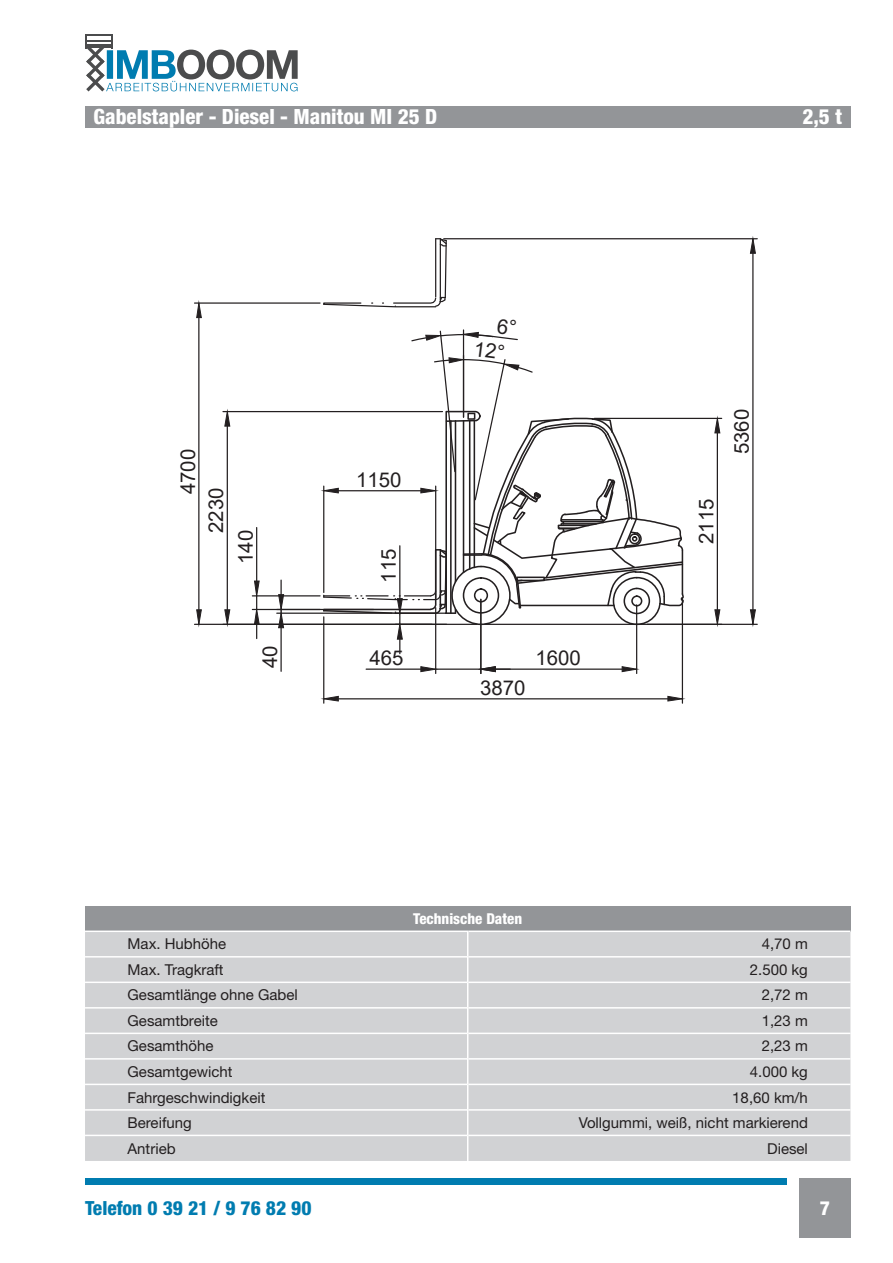
<style>
.page{position:relative;width:893px;height:1263px;background:#fff}
.page>*{position:absolute;margin:0;border:0;box-sizing:border-box;transform-origin:0 0}
.t1{font:800 condensed 21px "Helvetica Neue LT Pro";color:#fff}
.t2{font:20.4px/28.2px "Arial";color:#231f20}
.t3{font:800 condensed 19.5px "Helvetica Neue LT Pro";color:#007cb0}
.t4{font:800 condensed 19.5px "Helvetica Neue LT Pro";color:#fff}
.t5{font:15px "Helvetica Neue LT Pro";color:#231f20}
.t6{font:800 condensed 15px "Helvetica Neue LT Pro";color:#fff}
</style>
<div class="page">
<div style="left:799px;top:1178px;width:51px;height:59px;background:#939598"></div>
<div style="left:85px;top:106px;width:765px;height:22px;background:#939598"></div>
<hr style="left:252px;top:609px;width:68px;height:1px;background:#231f20">
<hr style="left:252px;top:595px;width:68px;height:1px;background:#231f20">
<hr style="left:256px;top:527px;width:1px;height:54px;background:#231f20">
<svg style="left:254px;top:580px;width:6px;height:58px"></svg>
<hr style="left:195px;top:624px;width:237px;height:1px;background:#231f20">
<hr style="left:195px;top:302px;width:125px;height:2px;background:#231f20">
<hr style="left:198px;top:318px;width:1px;height:292px;background:#231f20">
<svg style="left:196px;top:609px;width:6px;height:16px"></svg>
<svg style="left:196px;top:302px;width:6px;height:16px"></svg>
<hr style="left:223px;top:411px;width:219px;height:1px;background:#231f20">
<hr style="left:227px;top:426px;width:1px;height:184px;background:#231f20">
<svg style="left:224px;top:412px;width:7px;height:15px"></svg>
<svg style="left:224px;top:609px;width:7px;height:15px"></svg>
<hr style="left:444px;top:238px;width:313px;height:1px;background:#231f20">
<hr style="left:485px;top:624px;width:272px;height:1px;background:#231f20">
<hr style="left:752px;top:253px;width:1px;height:357px;background:#231f20">
<svg style="left:750px;top:238px;width:6px;height:16px"></svg>
<svg style="left:750px;top:609px;width:6px;height:16px"></svg>
<hr style="left:636px;top:605px;width:1px;height:68px;background:#231f20">
<hr style="left:495px;top:668px;width:127px;height:2px;background:#231f20">
<svg style="left:621px;top:666px;width:16px;height:6px"></svg>
<hr style="left:594px;top:418px;width:128px;height:1px;background:#231f20">
<hr style="left:717px;top:433px;width:1px;height:177px;background:#231f20">
<svg style="left:714px;top:609px;width:7px;height:15px"></svg>
<svg style="left:714px;top:419px;width:7px;height:15px"></svg>
<hr style="left:277px;top:613px;width:115px;height:1px;background:#231f20">
<hr style="left:277px;top:609px;width:97px;height:1px;background:#231f20">
<hr style="left:280px;top:628px;width:2px;height:43px;background:#231f20">
<svg style="left:278px;top:580px;width:6px;height:48px"></svg>
<svg style="left:323px;top:238px;width:125px;height:70px"></svg>
<hr style="left:480px;top:599px;width:1px;height:74px;background:#231f20">
<hr style="left:435px;top:608px;width:1px;height:65px;background:#231f20">
<hr style="left:366px;top:668px;width:55px;height:2px;background:#231f20">
<hr style="left:436px;top:668px;width:45px;height:2px;background:#231f20">
<svg style="left:480px;top:666px;width:30px;height:6px"></svg>
<svg style="left:420px;top:666px;width:16px;height:6px"></svg>
<hr style="left:323px;top:617px;width:1px;height:86px;background:#231f20">
<hr style="left:682px;top:598px;width:1px;height:105px;background:#231f20">
<hr style="left:338px;top:698px;width:330px;height:1px;background:#231f20">
<svg style="left:323px;top:696px;width:16px;height:6px"></svg>
<svg style="left:667px;top:696px;width:15px;height:6px"></svg>
<div style="left:85px;top:906px;width:765px;height:25px;background:#939598"></div>
<div style="left:85px;top:932px;width:765px;height:229px;background:#d1d2d4"></div>
<div style="left:85px;top:957px;width:765px;height:178px;background:#d1d2d4"></div>
<hr style="left:85px;top:956px;width:382px;height:1px;background:#fff">
<hr style="left:468px;top:956px;width:382px;height:1px;background:#fff">
<hr style="left:85px;top:981px;width:382px;height:2px;background:#fff">
<hr style="left:468px;top:981px;width:382px;height:2px;background:#fff">
<hr style="left:85px;top:1007px;width:382px;height:1px;background:#fff">
<hr style="left:468px;top:1007px;width:382px;height:1px;background:#fff">
<hr style="left:85px;top:1032px;width:382px;height:2px;background:#fff">
<hr style="left:468px;top:1032px;width:382px;height:2px;background:#fff">
<hr style="left:85px;top:1058px;width:382px;height:1px;background:#fff">
<hr style="left:468px;top:1058px;width:382px;height:1px;background:#fff">
<hr style="left:85px;top:1084px;width:382px;height:1px;background:#fff">
<hr style="left:85px;top:1109px;width:382px;height:2px;background:#fff">
<hr style="left:85px;top:1135px;width:382px;height:1px;background:#fff">
<hr style="left:468px;top:1109px;width:382px;height:2px;background:#fff">
<hr style="left:468px;top:1084px;width:382px;height:1px;background:#fff">
<hr style="left:468px;top:1135px;width:382px;height:1px;background:#fff">
<svg style="left:467px;top:930px;width:1px;height:231px"></svg>
<hr style="left:85px;top:930px;width:382px;height:2px;background:#fff">
<hr style="left:468px;top:930px;width:382px;height:2px;background:#fff">
<svg style="left:85px;top:34px;width:213px;height:58px"></svg>
<div style="left:85px;top:1178px;width:702px;height:6px;background:#007cb0"></div>
<svg style="left:322px;top:329px;width:363px;height:325px"></svg>
<h1 class="t1" style="left:94px;top:104px;width:345px">Gabelstapler - Diesel - Manitou MI 25 D</h1>
<h1 class="t1" style="left:803px;top:104px;width:41px">2,5 t</h1>
<h2 class="t2" style="left:174px;top:533px;width:86px;text-indent:39px;rotate:-90deg">4700<br>2230</h2>
<h2 class="t2" style="left:232px;top:564px;width:36px;rotate:-90deg">140</h2>
<h2 class="t2" style="left:356px;top:465px;width:47px">1150</h2>
<h2 class="t2" style="left:374px;top:583px;width:36px;rotate:-90deg">115</h2>
<h2 class="t2" style="left:256px;top:668px;width:24px;rotate:-90deg">40</h2>
<h2 class="t2" style="left:370px;top:644px;width:36px">465</h2>
<h2 class="t2" style="left:480px;top:673px;width:47px">3870</h2>
<h2 class="t2" style="left:536px;top:644px;width:47px">1600</h2>
<p class="t6" style="left:413px;top:909px;width:110px">Technische Daten</p>
<h2 class="t2" style="left:692px;top:544px;width:47px;rotate:-90deg">2115</h2>
<h2 class="t2" style="left:727px;top:454px;width:47px;rotate:-90deg">5360</h2>
<p class="t5" style="left:128px;top:935px;width:100px">Max. Hubhöhe</p>
<p class="t5" style="left:762px;top:935px;width:48px">4,70 m</p>
<p class="t5" style="left:128px;top:960px;width:98px">Max. Tragkraft</p>
<p class="t5" style="left:750px;top:960px;width:60px">2.500 kg</p>
<p class="t5" style="left:128px;top:986px;width:172px">Gesamtlänge ohne Gabel</p>
<p class="t5" style="left:762px;top:986px;width:48px">2,72 m</p>
<p class="t5" style="left:128px;top:1011px;width:92px">Gesamtbreite</p>
<p class="t5" style="left:762px;top:1011px;width:48px">1,23 m</p>
<p class="t5" style="left:128px;top:1037px;width:87px">Gesamthöhe</p>
<p class="t5" style="left:762px;top:1037px;width:48px">2,23 m</p>
<p class="t5" style="left:128px;top:1062px;width:107px">Gesamtgewicht</p>
<p class="t5" style="left:750px;top:1062px;width:60px">4.000 kg</p>
<p class="t5" style="left:128px;top:1088px;width:139px">Fahrgeschwindigkeit</p>
<p class="t5" style="left:732px;top:1088px;width:77px">18,60 km/h</p>
<p class="t5" style="left:128px;top:1113px;width:66px">Bereifung</p>
<p class="t5" style="left:579px;top:1113px;width:231px">Vollgummi, weiß, nicht markierend</p>
<p class="t5" style="left:128px;top:1139px;width:50px">Antrieb</p>
<p class="t5" style="left:767px;top:1139px;width:42px">Diesel</p>
<h3 class="t3" style="left:85px;top:1196px;width:228px">Telefon 0 39 21 / 9 76 82 90</h3>
<h3 class="t4" style="left:820px;top:1196px;width:12px">7</h3>
</div>
